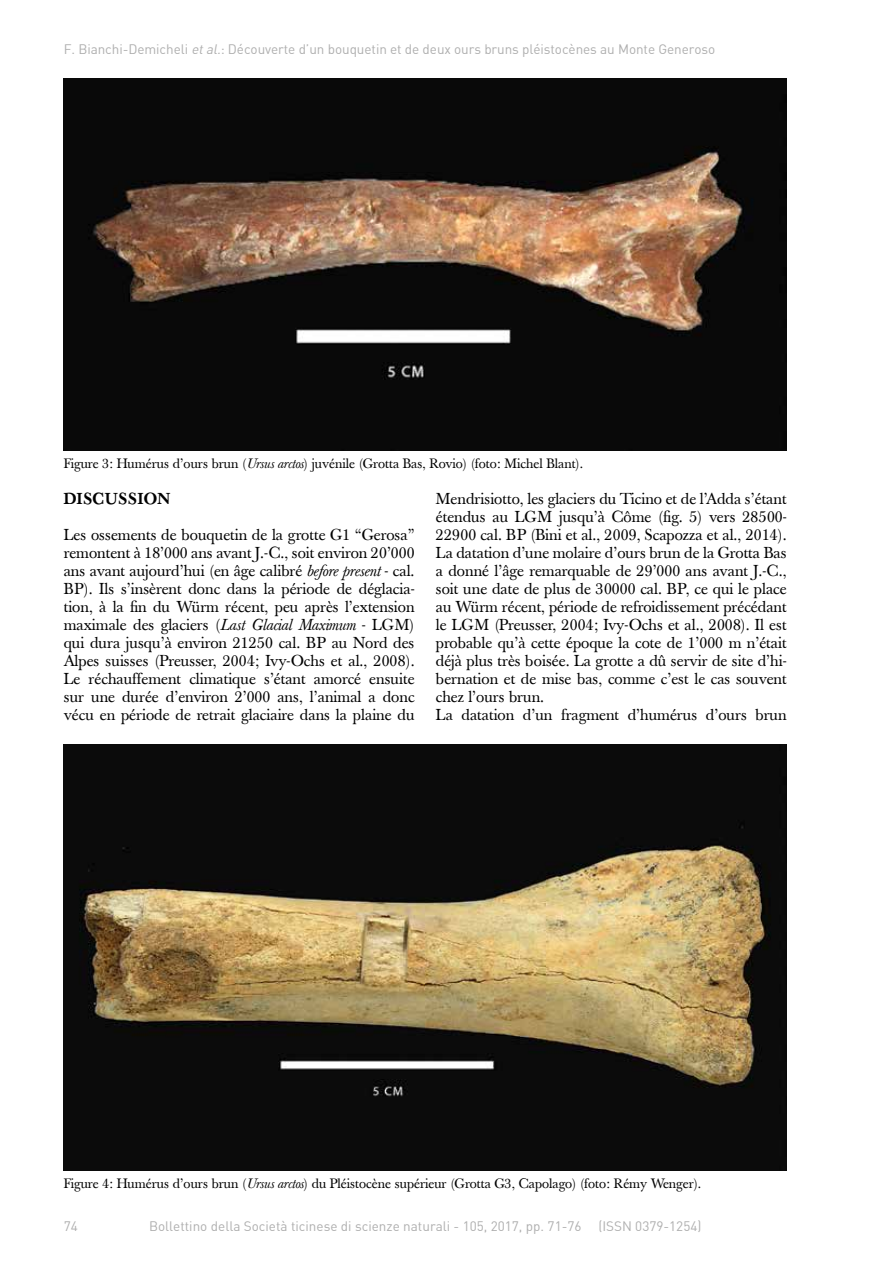
<style>
.page{position:relative;width:893px;height:1263px;background:#fff}
.page>*{position:absolute;margin:0;border:0;box-sizing:border-box;transform-origin:0 0}
.t1{font:15.75px/18px "Baskerville";color:#000;text-align:justify}
.t2{font:500 15.75px "Baskerville";letter-spacing:.04em;color:#000}
.t3{font:13.5px "Baskerville";color:#000}
.t4{font:13.5px "DIN Bek";letter-spacing:-.005em;color:#aeaeae}
.s1{font-style:italic}
</style>
<div class="page">
<img style="left:64px;top:79px;width:723px;height:371px">
<img style="left:64px;top:745px;width:723px;height:425px">
<p class="t4" style="left:64px;top:41px;width:653px">F. Bianchi-Demicheli <span class="s1">etal.</span>: Découverte d’un bouquetin et de deux ours bruns pléistocènes au Monte Generoso</p>
<p class="t3" style="left:64px;top:455px;width:521px">Figure 3: Humérus d’ours brun (<span class="s1">Ursus arctos</span>) juvénile (Grotta Bas, Rovio) (foto: Michel Blant).</p>
<p class="t2" style="left:64px;top:489px;width:108px">DISCUSSION</p>
<p class="t1" style="left:64px;top:526px;width:352px">Les ossements de bouquetin de la grotte G1 “Gerosa” remontent à 18’000 ans avant J.-C., soit environ 20’000 ans avant aujourd’hui (en âge calibré <span class="s1">before present</span> - cal.<br>BP). Ils s’insèrent donc dans la période de déglacia&shy;tion, à la fin du Würm récent, peu après l’extension maximale des glaciers (<span class="s1">Last Glacial Maximum</span> - LGM) qui dura jusqu’à environ 21250 cal. BP au Nord des Alpes suisses (Preusser, 2004; Ivy-Ochs et al., 2008).<br>Le réchauffement climatique s’étant amorcé ensuite sur une durée d’environ 2’000 ans, l’animal a donc vécu en période de retrait glaciaire dans la plaine du</p>
<p class="t1" style="left:436px;top:490px;width:352px;text-align:left">Mendrisiotto, les glaciers du Ticino et de l’Adda s’étant étendus au LGM jusqu’à Côme (fig. 5) vers 28500- 22900 cal. BP (Bini et al., 2009, Scapozza et al., 2014).<br>La datation d’une molaire d’ours brun de la Grotta Bas a donné l’âge remarquable de 29’000 ans avant J.-C., soit une date de plus de 30000 cal. BP, ce qui le place au Würm récent, période de refroidissement précédant le LGM (Preusser, 2004; Ivy-Ochs et al., 2008). Il est probable qu’à cette époque la cote de 1’000 m n’était déjà plus très boisée. La grotte a dû servir de site d’hi&shy;bernation et de mise bas, comme c’est le cas souvent chez l’ours brun.<br>La datation d’un fragment d’humérus d’ours brun</p>
<p class="t3" style="left:64px;top:1175px;width:639px">Figure 4: Humérus d’ours brun (<span class="s1">Ursus arctos</span>) du Pléistocène supérieur (Grotta G3, Capolago) (foto: Rémy Wenger).</p>
<p class="t4" style="left:64px;top:1217px;width:16px">74</p>
<p class="t4" style="left:149px;top:1217px;width:554px">Bollettino della Società ticinese di scienze naturali - 105, 2017, pp. 71-76 (ISSN 0379-1254)</p>
</div>
